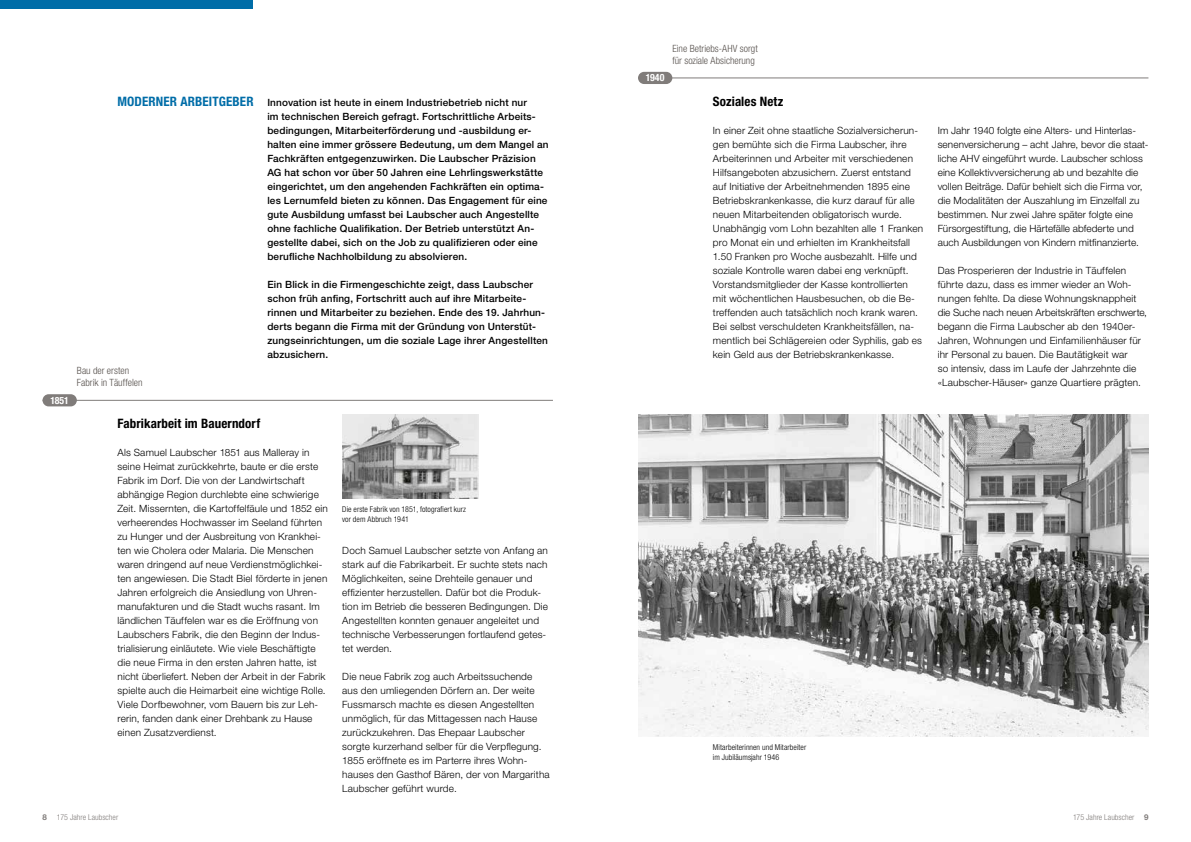
<style>
.page{position:relative;width:1191px;height:842px;background:#fff}
.page>*{position:absolute;margin:0;border:0;box-sizing:border-box;transform-origin:0 0}
.t1{font:700 condensed 13px "Helvetica Neue LT Std";letter-spacing:.01em;color:#000}
.t2{font:700 condensed 13px "Helvetica Neue LT Std";letter-spacing:.01em;color:#006da8}
.t3{font:300 10px/14px "Helvetica Neue LT Std";letter-spacing:.015em;color:#000}
.t4{font:500 10px/14px "Helvetica Neue LT Std";letter-spacing:.015em;color:#000}
.t5{font:300 condensed 10px/12px "Helvetica Neue LT Std";color:#57514d}
.t6{font:700 condensed 10px "Helvetica Neue LT Std";letter-spacing:.01em;color:#fff}
.t7{font:300 condensed 8px/10px "Helvetica Neue LT Std";letter-spacing:.01em;color:#000}
.t8{font:300 condensed 8px "Helvetica Neue LT Std";letter-spacing:.005em;color:#807c7a}
.s1{font-weight:700;font-stretch:normal}
</style>
<div class="page">
<div style="left:0;top:0;width:252px;height:9px;background:#006da8"></div>
<hr style="left:43px;top:400px;width:510px;height:1px;background:#807c7a">
<div style="left:43px;top:394px;width:34px;height:12px;background:#807c7a;border-radius:6px"></div>
<img style="left:342px;top:414px;width:136px;height:84px">
<hr style="left:638px;top:78px;width:510px;height:1px;background:#807c7a">
<div style="left:638px;top:72px;width:34px;height:12px;background:#807c7a;border-radius:6px"></div>
<img style="left:638px;top:414px;width:510px;height:322px">
<p class="t6" style="left:50px;top:394px;width:20px">1851</p>
<h1 class="t2" style="left:117px;top:94px;width:138px">MODERNER ARBEITGEBER</h1>
<p class="t5" style="left:77px;top:364px;width:67px">Bau der ersten<br>Fabrik in Täuffelen</p>
<p class="t4" style="left:267px;top:95px;width:283px">Innovation ist heute in einem Industriebetrieb nicht nur<br>im technischen Bereich gefragt. Fortschrittliche Arbeits&shy;bedingungen, Mitarbeiterförderung und -ausbildung er&shy;halten eine immer grössere Bedeutung, um dem Mangel an Fachkräften entgegenzuwirken. Die Laubscher Präzision AG hat schon vor über 50 Jahren eine Lehrlingswerkstätte eingerichtet, um den angehenden Fachkräften ein optima&shy;les Lernumfeld bieten zu können. Das Engagement für eine gute Ausbildung umfasst bei Laubscher auch Angestellte ohne fachliche Qualifikation. Der Betrieb unterstützt An&shy;gestellte dabei, sich on the Job zu qualifizieren oder eine berufliche Nachholbildung zu absolvieren.</p>
<p class="t4" style="left:267px;top:277px;width:282px">Ein Blick in die Firmengeschichte zeigt, dass Laubscher schon früh anfing, Fortschritt auch auf ihre Mitarbeite&shy;rinnen und Mitarbeiter zu beziehen. Ende des 19. Jahrhun&shy;derts begann die Firma mit der Gründung von Unterstüt&shy;zungseinrichtungen, um die soziale Lage ihrer Angestellten abzusichern.</p>
<h1 class="t1" style="left:117px;top:416px;width:144px">Fabrikarbeit im Bauerndorf</h1>
<p class="t3" style="left:117px;top:445px;width:212px">Als Samuel Laubscher 1851 aus Malleray in seine Heimat zurückkehrte, baute er die erste Fabrik im Dorf. Die von der Landwirtschaft abhängige Region durchlebte eine schwierige Zeit. Missernten, die Kartoffelfäule und 1852 ein verheerendes Hochwasser im Seeland führten zu Hunger und der Ausbreitung von Krankhei&shy;ten wie Cholera oder Malaria. Die Menschen waren dringend auf neue Verdienstmöglichkei&shy;ten angewiesen. Die Stadt Biel förderte in jenen Jahren erfolgreich die Ansiedlung von Uhren&shy;manufakturen und die Stadt wuchs rasant. Im ländlichen Täuffelen war es die Eröffnung von Laubschers Fabrik, die den Beginn der Indus&shy;trialisierung einläutete. Wie viele Beschäftigte die neue Firma in den ersten Jahren hatte, ist nicht überliefert. Neben der Arbeit in der Fabrik spielte auch die Heimarbeit eine wichtige Rolle.<br>Viele Dorfbewohner, vom Bauern bis zur Leh&shy;rerin, fanden dank einer Drehbank zu Hause einen Zusatzverdienst.</p>
<p class="t7" style="left:342px;top:504px;width:125px">Die erste Fabrik von 1851, fotografiert kurz vor dem Abbruch 1941</p>
<p class="t3" style="left:342px;top:543px;width:207px">Doch Samuel Laubscher setzte von Anfang an stark auf die Fabrikarbeit. Er suchte stets nach Möglichkeiten, seine Drehteile genauer und effizienter herzustellen. Dafür bot die Produk&shy;tion im Betrieb die besseren Bedingungen. Die Angestellten konnten genauer angeleitet und technische Verbesserungen fortlaufend getes&shy;tet werden.</p>
<p class="t3" style="left:342px;top:669px;width:209px">Die neue Fabrik zog auch Arbeitssuchende aus den umliegenden Dörfern an. Der weite Fussmarsch machte es diesen Angestellten unmöglich, für das Mittagessen nach Hause zurückzukehren. Das Ehepaar Laubscher sorgte kurzerhand selber für die Verpflegung.<br>1855 eröffnete es im Parterre ihres Wohn&shy;hauses den Gasthof Bären, der von Margaritha Laubscher geführt wurde.</p>
<p class="t6" style="left:646px;top:71px;width:20px">1940</p>
<p class="t5" style="left:672px;top:43px;width:87px">Eine Betriebs-AHV sorgt für soziale Absicherung</p>
<h1 class="t1" style="left:713px;top:94px;width:72px">Soziales Netz</h1>
<p class="t3" style="left:713px;top:123px;width:212px">In einer Zeit ohne staatliche Sozialversicherun&shy;gen bemühte sich die Firma Laubscher, ihre Arbeiterinnen und Arbeiter mit verschiedenen Hilfsangeboten abzusichern. Zuerst entstand auf Initiative der Arbeitnehmenden 1895 eine Betriebskrankenkasse, die kurz darauf für alle neuen Mitarbeitenden obligatorisch wurde.<br>Unabhängig vom Lohn bezahlten alle 1 Franken pro Monat ein und erhielten im Krankheitsfall 1.50 Franken pro Woche ausbezahlt. Hilfe und soziale Kontrolle waren dabei eng verknüpft.<br>Vorstandsmitglieder der Kasse kontrollierten mit wöchentlichen Hausbesuchen, ob die Be&shy;treffenden auch tatsächlich noch krank waren.<br>Bei selbst verschuldeten Krankheitsfällen, na&shy;mentlich bei Schlägereien oder Syphilis, gab es kein Geld aus der Betriebskrankenkasse.</p>
<p class="t3" style="left:937px;top:123px;width:212px">Im Jahr 1940 folgte eine Alters- und Hinterlas&shy;senenversicherung – acht Jahre, bevor die staat&shy;liche AHV eingeführt wurde. Laubscher schloss eine Kollektivversicherung ab und bezahlte die vollen Beiträge. Dafür behielt sich die Firma vor, die Modalitäten der Auszahlung im Einzelfall zu bestimmen. Nur zwei Jahre später folgte eine Fürsorgestiftung, die Härtefälle abfederte und auch Ausbildungen von Kindern mitfinanzierte.</p>
<p class="t3" style="left:937px;top:263px;width:211px">Das Prosperieren der Industrie in Täuffelen führte dazu, dass es immer wieder an Woh&shy;nungen fehlte. Da diese Wohnungsknappheit die Suche nach neuen Arbeitskräften erschwerte, begann die Firma Laubscher ab den 1940er-Jahren, Wohnungen und Einfamilienhäuser für ihr Personal zu bauen. Die Bautätigkeit war<br>so intensiv, dass im Laufe der Jahrzehnte die «Laubscher-Häuser» ganze Quartiere prägten.</p>
<p class="t7" style="left:713px;top:742px;width:95px">Mitarbeiterinnen und Mitarbeiter im Jubiläumsjahr 1946</p>
<p class="t8" style="left:43px;top:813px;width:77px"><span class="s1">8</span> 175 Jahre Laubscher</p>
<p class="t8" style="left:1073px;top:813px;width:77px">175 Jahre Laubscher <span class="s1">9</span></p>
</div>
